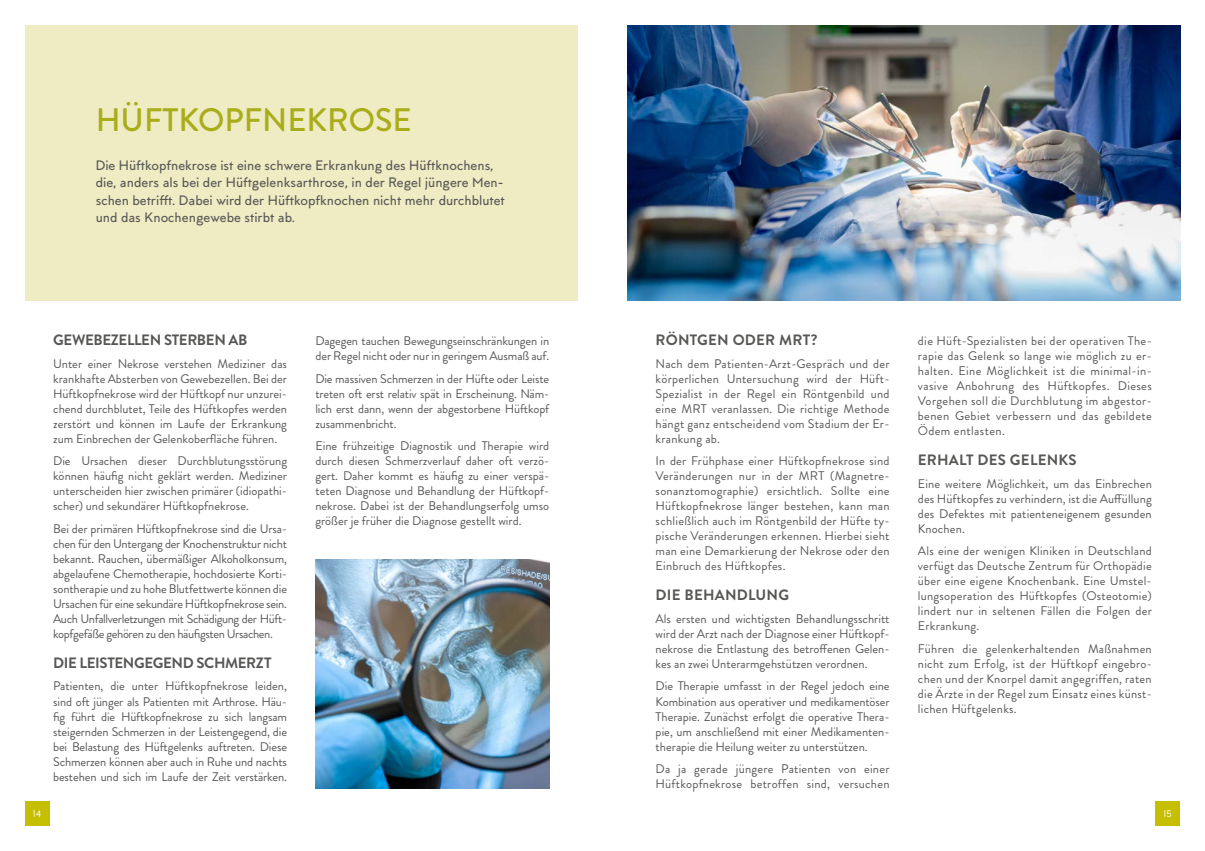
<style>
.page{position:relative;width:1205px;height:851px;background:#fff}
.page>*{position:absolute;margin:0;border:0;box-sizing:border-box;transform-origin:0 0}
.t1{font:500 32.5px "Brandon Grotesque";color:#a9ad19}
.t2{font:700 15px "Brandon Grotesque";letter-spacing:-.02em;color:#575756}
.t3{font:700 15px "Brandon Grotesque";letter-spacing:.015em;color:#575756}
.t4{font:500 13.75px/17.5px "MTT Milano";color:#575756}
.t5{font:12.5px/15px "Brandon Grotesque";color:#575756;text-align:justify}
.t6{font:12.5px/15px "Brandon Grotesque";letter-spacing:.02em;color:#575756}
.t7{font:10px "MTT Milano";color:#fff}
</style>
<div class="page">
<div style="left:1155px;top:800px;width:25px;height:25px;background:#c5be01"></div>
<div style="left:25px;top:25px;width:553px;height:275px;background:#efebc3"></div>
<div style="left:25px;top:800px;width:25px;height:25px;background:#c5be01"></div>
<img style="left:315px;top:559px;width:234px;height:229px">
<img style="left:627px;top:26px;width:553px;height:274px">
<h1 class="t1" style="left:96px;top:97px;width:317px">HÜFTKOPFNEKROSE</h1>
<p class="t4" style="left:96px;top:157px;width:411px">Die Hüftkopfnekrose ist eine schwere Erkrankung des Hüftknochens, die, anders als bei der Hüftgelenksarthrose, in der Regel jüngere Men&shy;schen betrifft. Dabei wird der Hüftkopfknochen nicht mehr durchblutet und das Knochengewebe stirbt ab.</p>
<p class="t2" style="left:53px;top:329px;width:196px">GEWEBEZELLEN STERBEN AB</p>
<p class="t5" style="left:53px;top:356px;width:235px">Unter einer Nekrose verstehen Mediziner das krankhafte Absterben von Gewebezellen. Bei der Hüftkopfnekrose wird der Hüftkopf nur unzurei&shy;chend durchblutet, Teile des Hüftkopfes werden zerstört und können im Laufe der Erkrankung zum Einbrechen der Gelenkoberfläche führen.</p>
<p class="t5" style="left:53px;top:453px;width:235px">Die Ursachen dieser Durchblutungsstörung können häufig nicht geklärt werden. Mediziner unterscheiden hier zwischen primärer (idiopathi&shy;scher) und sekundärer Hüftkopfnekrose.</p>
<p class="t5" style="left:53px;top:521px;width:235px">Bei der primären Hüftkopfnekrose sind die Ursa&shy;chen für den Untergang der Knochenstruktur nicht bekannt. Rauchen, übermäßiger Alkoholkonsum, abgelaufene Chemotherapie, hochdosierte Korti&shy;sontherapie und zu hohe Blutfettwerte können die Ursachen für eine sekundäre Hüftkopfnekrose sein.<br>Auch Unfallverletzungen mit Schädigung der Hüft&shy;kopfgefäße gehören zu den häufigsten Ursachen.</p>
<p class="t2" style="left:53px;top:652px;width:220px">DIE LEISTENGEGEND SCHMERZT</p>
<p class="t5" style="left:53px;top:678px;width:235px">Patienten, die unter Hüftkopfnekrose leiden, sind oft jünger als Patienten mit Arthrose. Häu&shy;fig führt die Hüftkopfnekrose zu sich langsam steigernden Schmerzen in der Leistengegend, die bei Belastung des Hüftgelenks auftreten. Diese Schmerzen können aber auch in Ruhe und nachts bestehen und sich im Laufe der Zeit verstärken.</p>
<p class="t5" style="left:315px;top:333px;width:235px">Dagegen tauchen Bewegungseinschränkungen in der Regel nicht oder nur in geringem Ausmaß auf.</p>
<p class="t5" style="left:315px;top:371px;width:235px">Die massiven Schmerzen in der Hüfte oder Leiste treten oft erst relativ spät in Erscheinung. Näm&shy;lich erst dann, wenn der abgestorbene Hüftkopf zusammenbricht.</p>
<p class="t5" style="left:315px;top:438px;width:235px">Eine frühzeitige Diagnostik und Therapie wird durch diesen Schmerzverlauf daher oft verzö&shy;gert. Daher kommt es häufig zu einer verspä&shy;teten Diagnose und Behandlung der Hüftkopf&shy;nekrose. Dabei ist der Behandlungserfolg umso größer je früher die Diagnose gestellt wird.</p>
<p class="t3" style="left:656px;top:329px;width:163px">RÖNTGEN ODER MRT?</p>
<p class="t5" style="left:656px;top:356px;width:235px">Nach dem Patienten-Arzt-Gespräch und der körperlichen Untersuchung wird der Hüft-Spezialist in der Regel ein Röntgenbild und eine MRT veranlassen. Die richtige Methode hängt ganz entscheidend vom Stadium der Er&shy;krankung ab.</p>
<p class="t5" style="left:656px;top:453px;width:235px">In der Frühphase einer Hüftkopfnekrose sind Veränderungen nur in der MRT (Magnetre&shy;sonanztomographie) ersichtlich. Sollte eine Hüftkopfnekrose länger bestehen, kann man schließlich auch im Röntgenbild der Hüfte ty&shy;pische Veränderungen erkennen. Hierbei sieht man eine Demarkierung der Nekrose oder den Einbruch des Hüftkopfes.</p>
<p class="t3" style="left:656px;top:584px;width:135px">DIE BEHANDLUNG</p>
<p class="t5" style="left:656px;top:611px;width:235px">Als ersten und wichtigsten Behandlungsschritt wird der Arzt nach der Diagnose einer Hüftkopf&shy;nekrose die Entlastung des betroffenen Gelen&shy;kes an zwei Unterarmgehstützen verordnen.</p>
<p class="t5" style="left:656px;top:678px;width:235px">Die Therapie umfasst in der Regel jedoch eine Kombination aus operativer und medikamentöser Therapie. Zunächst erfolgt die operative Thera&shy;pie, um anschließend mit einer Medikamenten&shy;therapie die Heilung weiter zu unterstützen.</p>
<p class="t6" style="left:656px;top:761px;width:235px">Da ja gerade jüngere Patienten von einer<br>Hüftkopfnekrose betroffen sind, versuchen</p>
<p class="t5" style="left:918px;top:333px;width:235px">die Hüft-Spezialisten bei der operativen The&shy;rapie das Gelenk so lange wie möglich zu er&shy;halten. Eine Möglichkeit ist die minimal-in&shy;vasive Anbohrung des Hüftkopfes. Dieses Vorgehen soll die Durchblutung im abgestor&shy;benen Gebiet verbessern und das gebildete Ödem entlasten.</p>
<p class="t3" style="left:918px;top:449px;width:160px">ERHALT DES GELENKS</p>
<p class="t5" style="left:918px;top:476px;width:235px">Eine weitere Möglichkeit, um das Einbrechen des Hüftkopfes zu verhindern, ist die Auffüllung des Defektes mit patienteneigenem gesunden Knochen.</p>
<p class="t5" style="left:918px;top:543px;width:235px">Als eine der wenigen Kliniken in Deutschland verfügt das Deutsche Zentrum für Orthopädie über eine eigene Knochenbank. Eine Umstel&shy;lungsoperation des Hüftkopfes (Osteotomie) lindert nur in seltenen Fällen die Folgen der Erkrankung.</p>
<p class="t5" style="left:918px;top:641px;width:235px">Führen die gelenkerhaltenden Maßnahmen nicht zum Erfolg, ist der Hüftkopf eingebro&shy;chen und der Knorpel damit angegriffen, raten die Ärzte in der Regel zum Einsatz eines künst&shy;lichen Hüftgelenks.</p>
<p class="t7" style="left:33px;top:807px;width:10px">14</p>
<p class="t7" style="left:1163px;top:807px;width:10px">15</p>
</div>
